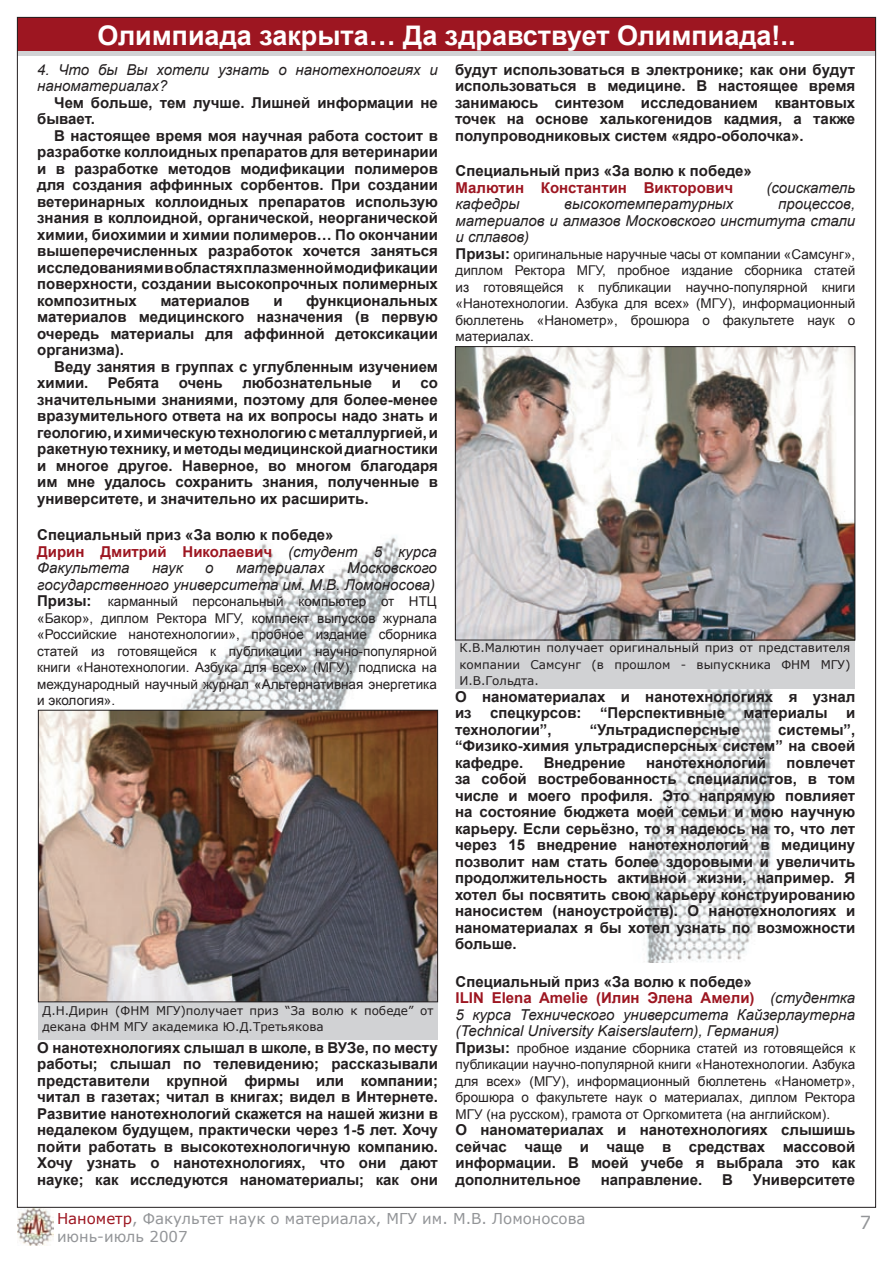
<style>
.page{position:relative;width:893px;height:1263px;background:#fff}
.page>*{position:absolute;margin:0;border:0;box-sizing:border-box;transform-origin:0 0}
.t1{font:700 27px "Arial";color:#fff}
.t2{font:18px "Verdana";color:#939598}
.t3{font:700 15px/16.5px "Arial";color:#231f20;text-align:justify}
.t4{font:italic 15px/16.5px "Arial";color:#231f20}
.t5{font:15px/18px "Verdana";color:#939598}
.t6{font:700 15px "Arial";color:#9d1621}
.t7{font:13.5px/16.5px "Arial";color:#231f20;text-align:justify}
.t8{font:12px/16.5px "Verdana";color:#231f20}
.s1{color:#9d1621}
.s2{font-weight:400;font-style:italic}
.s3{font-weight:700;font-size:15px}
.s4{font-weight:700;font-style:normal}
.s5{font-weight:700;font-style:normal;color:#9d1621}
</style>
<div class="page">
<img style="left:599px;top:688px;width:184px;height:274px">
<img style="left:86px;top:536px;width:320px;height:174px">
<div style="left:455px;top:639px;width:400px;height:49px;background:#d1d2d4"></div>
<div style="left:38px;top:1002px;width:400px;height:38px;background:#d1d2d4"></div>
<img style="left:457px;top:348px;width:396px;height:290px">
<div style="left:455px;top:346px;width:400px;height:294px;border:1px solid #231f20"></div>
<img style="left:40px;top:712px;width:396px;height:288px">
<div style="left:38px;top:710px;width:400px;height:292px;border:1px solid #231f20"></div>
<img style="left:17px;top:1208px;width:37px;height:37px">
<div style="left:17px;top:17px;width:859px;height:34px;background:#9d1621"></div>
<hr style="left:17px;top:51px;width:859px;height:4px;background:#d1d2d4">
<h1 class="t1" style="left:97px;top:17px;width:700px">Олимпиада закрыта… Да здравствует Олимпиада!..</h1>
<p class="t4" style="left:37px;top:61px;width:402px">4. Что бы Вы хотели узнать о нанотехнологиях и наноматериалах?</p>
<p class="t3" style="left:37px;top:95px;width:402px;text-indent:17px">Чем больше, тем лучше. Лишней информации не бывает.</p>
<p class="t3" style="left:37px;top:128px;width:402px;text-indent:17px">В настоящее время моя научная работа состоит в разработке коллоидных препаратов для ветеринарии и в разработке методов модификации полимеров для создания аффинных сорбентов. При создании ветеринарных коллоидных препаратов использую знания в коллоидной, органической, неорганической химии, биохимии и химии полимеров… По окончании вышеперечисленных разработок хочется заняться исследованиями в областях плазменной модификации поверхности, создании высокопрочных полимерных композитных</p>
<p class="t3" style="left:37px;top:293px;width:402px;text-indent:269px">функциональных материалов медицинского назначения (в первую очередь материалы для аффинной детоксикации организма).</p>
<p class="t3" style="left:37px;top:359px;width:402px;text-indent:17px">Веду занятия в группах с углубленным изучением химии.</p>
<p class="t3" style="left:160px;top:293px;width:91px">материалов</p>
<p class="t3" style="left:273px;top:293px;width:11px">и</p>
<p class="t3" style="left:108px;top:375px;width:53px">Ребята</p>
<p class="t3" style="left:179px;top:375px;width:46px">очень</p>
<p class="t3" style="left:242px;top:375px;width:131px">любознательные</p>
<p class="t3" style="left:392px;top:375px;width:11px">и</p>
<p class="t3" style="left:37px;top:375px;width:402px;text-indent:383px">со значительными знаниями, поэтому для более-менее вразумительного ответа на их вопросы надо знать и геологию, и химическую технологию с металлургией, и ракетную технику, и методы медицинской диагностики и многое другое. Наверное, во многом благодаря им мне удалось сохранить знания, полученные в университете, и значительно их расширить.</p>
<p class="t3" style="left:37px;top:527px;width:401px;text-align:left">Специальный приз «За волю к победе»<br><span class="s1">Дирин Дмитрий Николаевич</span> <span class="s2">(студент 5 курса<br>Факультета</span></p>
<p class="t4" style="left:37px;top:560px;width:401px;text-align:right">Московского<br>государственного университета им. М.В. Ломоносова)</p>
<p class="t7" style="left:37px;top:593px;width:401px"><span class="s3">Призы:</span> карманный персональный компьютер от НТЦ «Бакор», диплом Ректора МГУ, комплект выпусков журнала «Российские нанотехнологии», пробное издание сборника статей из готовящейся к публикации научно-популярной книги «Нанотехнологии. Азбука для всех» (МГУ), подписка на международный научный журнал «Альтернативная энергетика и экология».</p>
<p class="t4" style="left:152px;top:560px;width:32px">наук</p>
<p class="t4" style="left:205px;top:560px;width:10px">о</p>
<p class="t4" style="left:236px;top:560px;width:90px">материалах</p>
<p class="t8" style="left:42px;top:1001px;width:392px">Д.Н.Дирин (ФНМ МГУ)получает приз “За волю к победе” от декана ФНМ МГУ академика Ю.Д.Третьякова</p>
<p class="t3" style="left:37px;top:1040px;width:402px">О нанотехнологиях слышал в школе, в ВУЗе, по месту работы; слышал по телевидению; рассказывали представители крупной фирмы или компании; читал в газетах; читал в книгах; видел в Интернете.<br>Развитие нанотехнологий скажется на нашей жизни в недалеком будущем, практически через 1-5 лет. Хочу пойти работать в высокотехнологичную компанию.<br>Хочу узнать о нанотехнологиях, что они дают науке; как исследуются наноматериалы; как они</p>
<p class="t3" style="left:455px;top:62px;width:402px">будут использоваться в электронике; как они будут использоваться в медицине. В настоящее время занимаюсь синтезом исследованием квантовых точек на основе халькогенидов кадмия, а также полупроводниковых систем «ядро-оболочка».</p>
<p class="t3" style="left:456px;top:163px;width:298px">Специальный приз «За волю к победе»</p>
<p class="t6" style="left:456px;top:177px;width:279px">Малютин Константин Викторович</p>
<p class="t4" style="left:766px;top:179px;width:90px">(соискатель</p>
<p class="t4" style="left:456px;top:196px;width:65px">кафедры</p>
<p class="t4" style="left:564px;top:196px;width:171px">высокотемпературных</p>
<p class="t4" style="left:456px;top:196px;width:401px;text-align:justify;text-indent:323px">процессов, материалов и алмазов Московского института стали и сплавов)</p>
<p class="t7" style="left:456px;top:246px;width:401px"><span class="s3">Призы:</span> оригинальные наручные часы от компании «Самсунг», диплом Ректора МГУ, пробное издание сборника статей из готовящейся к публикации научно-популярной книги «Нанотехнологии. Азбука для всех» (МГУ), информационный бюллетень «Нанометр», брошюра о факультете наук о материалах.</p>
<p class="t8" style="left:459px;top:639px;width:392px;text-align:justify">К.В.Малютин получает оригинальный приз от представителя компании Самсунг (в прошлом - выпускника ФНМ МГУ)<br>И.В.Гольдта.</p>
<p class="t3" style="left:455px;top:689px;width:402px">О наноматериалах и нанотехнологиях я узнал из спецкурсов: “Перспективные материалы и технологии”,</p>
<p class="t3" style="left:590px;top:722px;width:152px">“Ультрадисперсные</p>
<p class="t3" style="left:455px;top:722px;width:402px;text-indent:323px">системы”, “Физико-химия ультрадисперсных систем” на своей кафедре.</p>
<p class="t3" style="left:544px;top:755px;width:83px">Внедрение</p>
<p class="t3" style="left:646px;top:755px;width:122px">нанотехнологий</p>
<p class="t3" style="left:455px;top:755px;width:402px;text-indent:331px">повлечет за собой востребованность специалистов, в том числе и моего профиля. Это напрямую повлияет на состояние бюджета моей семьи и мою научную карьеру. Если серьёзно, то я надеюсь на то, что лет через 15 внедрение нанотехнологий в медицину позволит нам стать более здоровыми и увеличить продолжительность активной жизни, например. Я хотел бы посвятить свою карьеру конструированию наносистем (наноустройств). О нанотехнологиях и наноматериалах я бы хотел узнать по возможности больше.</p>
<p class="t4" style="left:456px;top:973px;width:401px"><span class="s4">Специальный приз «За волю к победе»<br></span><span class="s5">ILIN Elena Amelie (Илин Элена Амели)</span> (студентка 5 курса Технического университета Кайзерлаутерна (Technical University Kaiserslautern), Германия)</p>
<p class="t7" style="left:456px;top:1040px;width:401px"><span class="s3">Призы:</span> пробное издание сборника статей из готовящейся к публикации научно-популярной книги «Нанотехнологии. Азбука для всех» (МГУ), информационный бюллетень «Нанометр», брошюра о факультете наук о материалах, диплом Ректора МГУ (на русском), грамота от Оргкомитета (на английском).</p>
<p class="t3" style="left:456px;top:1122px;width:401px">О наноматериалах и нанотехнологиях слышишь сейчас чаще и чаще в средствах массовой информации. В моей учебе я выбрала это как дополнительное</p>
<p class="t3" style="left:601px;top:1172px;width:103px">направление.</p>
<p class="t3" style="left:722px;top:1172px;width:12px">В</p>
<p class="t3" style="left:753px;top:1172px;width:104px">Университете</p>
<p class="t5" style="left:57px;top:1209px;width:530px"><span class="s1">Нанометр</span>, Факультет наук о материалах, МГУ им. М.В. Ломоносова июнь-июль 2007</p>
<p class="t2" style="left:860px;top:1211px;width:13px">7</p>
</div>
